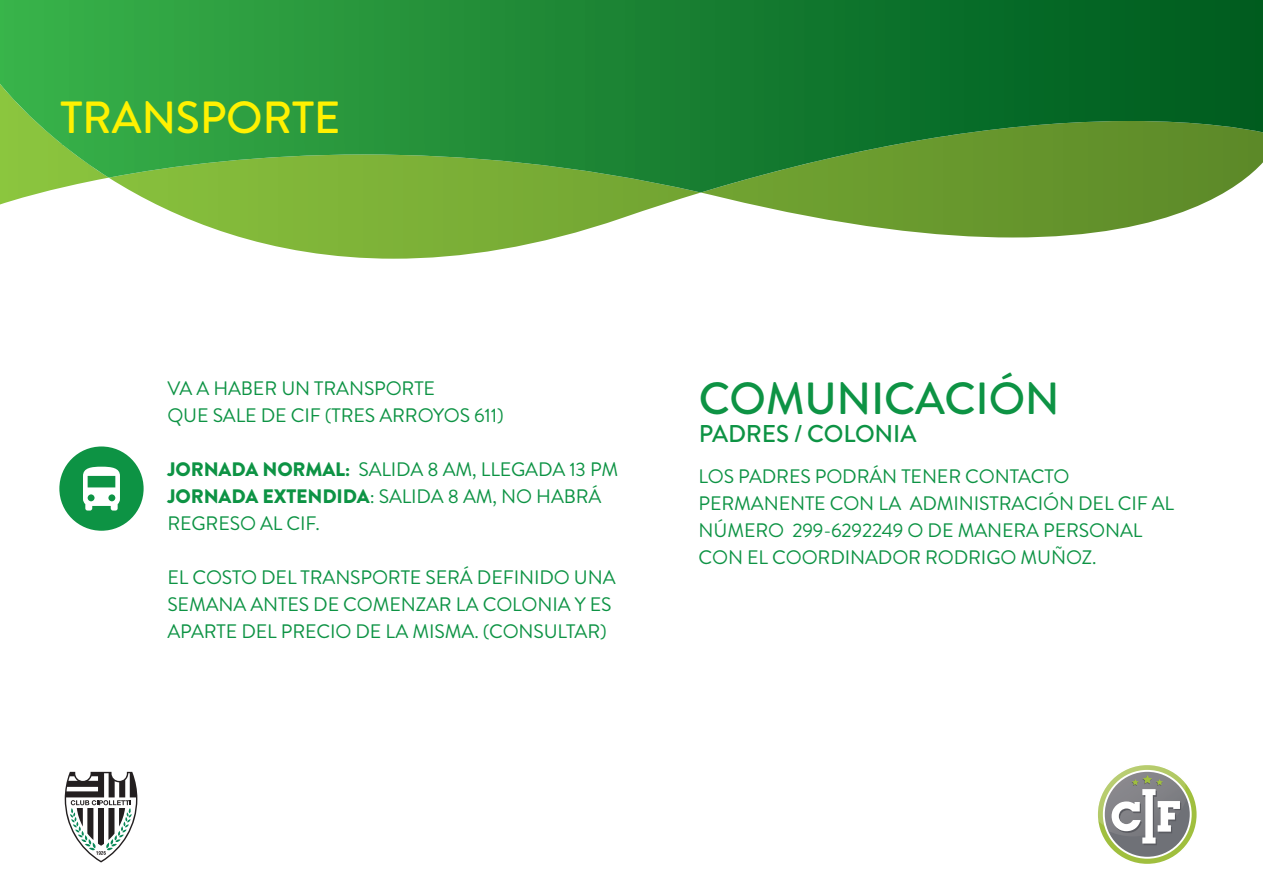
<style>
.page{position:relative;width:1263px;height:893px;background:#fff}
.page>*{position:absolute;margin:0;border:0;box-sizing:border-box;transform-origin:0 0}
.t1{font:500 45px "Brandon Grotesque";letter-spacing:-.005em;color:#0d9344}
.t2{font:500 45px "Brandon Grotesque";letter-spacing:-.005em;color:#fff101}
.t3{font:500 24.3px "Brandon Grotesque";letter-spacing:-.005em;color:#0d9344}
.t4{font:19.5px/27px "Brandon Grotesque";letter-spacing:-.005em;color:#0d9344}
.s1{font-weight:900}
</style>
<div class="page">
<div style="left:59px;top:446px;width:85px;height:85px;background:#0d9344;border-radius:50%"></div>
<svg style="left:83px;top:467px;width:37px;height:44px"></svg>
<svg style="left:65px;top:772px;width:72px;height:90px"></svg>
<svg style="left:1098px;top:765px;width:99px;height:99px"></svg>
<svg style="left:0;top:136px;width:1263px;height:101px"></svg>
<svg style="left:109px;top:193px;width:592px;height:66px"></svg>
<img style="left:0;top:0;width:736px;height:145px">
<img style="left:736px;top:0;width:212px;height:182px">
<img style="left:946px;top:0;width:317px;height:136px">
<img style="left:61px;top:144px;width:676px;height:49px">
<h1 class="t2" style="left:61px;top:87px;width:281px">TRANSPORTE</h1>
<p class="t4" style="left:167px;top:375px;width:338px">VA A HABER UN TRANSPORTE<br>QUE SALE DE CIF (TRES ARROYOS 611)</p>
<p class="t4" style="left:167px;top:456px;width:452px"><span class="s1">JORNADA NORMAL:</span> SALIDA 8 AM, LLEGADA 13 PM<br><span class="s1">JORNADA EXTENDIDA</span>: SALIDA 8 AM, NO HABRÁ<br>REGRESO AL CIF.</p>
<p class="t4" style="left:167px;top:565px;width:450px">EL COSTO DEL TRANSPORTE SERÁ DEFINIDO UNA<br>SEMANA ANTES DE COMENZAR LA COLONIA Y ES<br>APARTE DEL PRECIO DE LA MISMA. (CONSULTAR)</p>
<h1 class="t1" style="left:699px;top:367px;width:363px">COMUNICACIÓN</h1>
<p class="t3" style="left:699px;top:417px;width:219px">PADRES / COLONIA</p>
<p class="t4" style="left:699px;top:463px;width:477px">LOS PADRES PODRÁN TENER CONTACTO PERMANENTE CON LA ADMINISTRACIÓN DEL CIF AL NÚMERO 299-6292249 O DE MANERA PERSONAL CON EL COORDINADOR RODRIGO MUÑOZ.</p>
</div>
